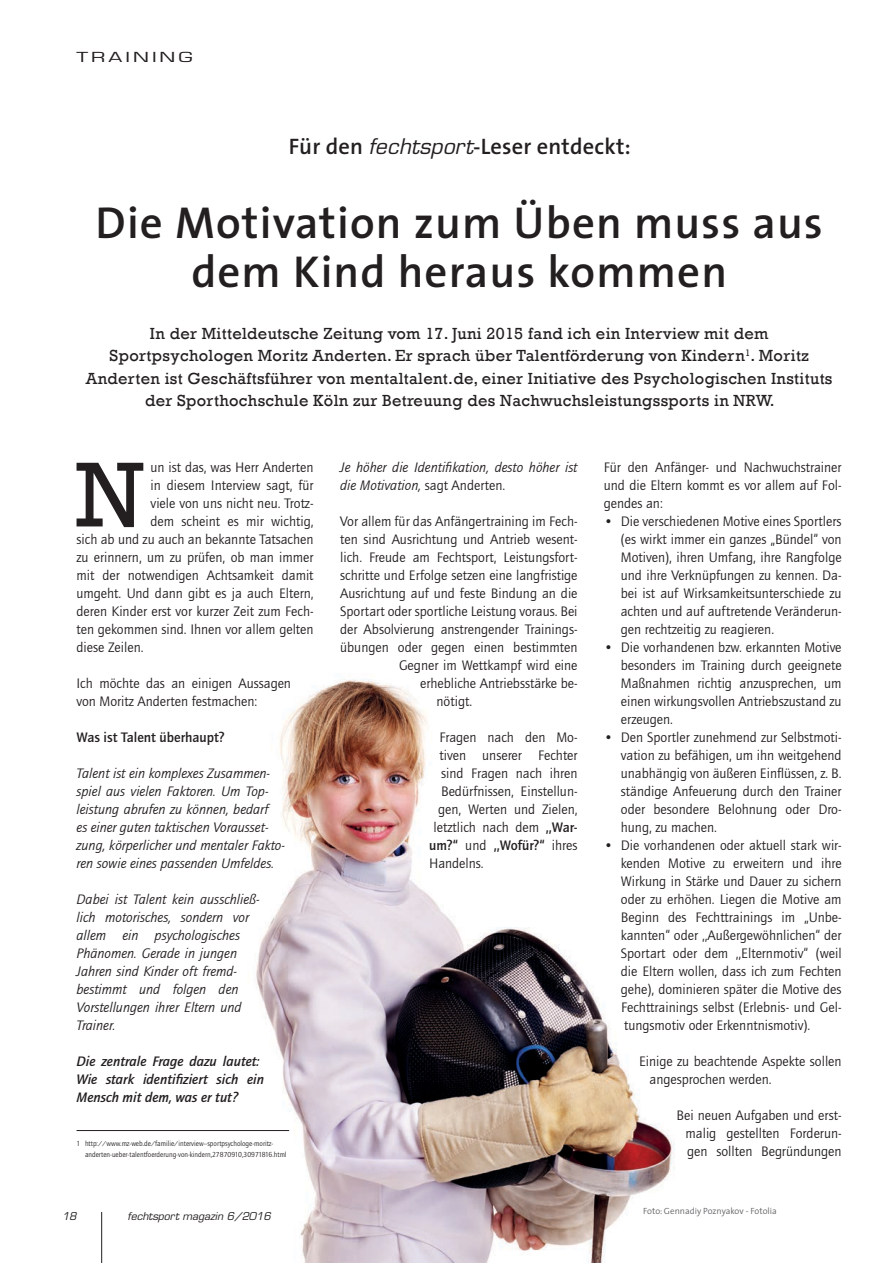
<style>
.page{position:relative;width:893px;height:1263px;background:#fff}
.page>*{position:absolute;margin:0;border:0;box-sizing:border-box;transform-origin:0 0}
.t1{font:93.75px "Rockwell";color:#231f20}
.t2{font:600 45px/49.5px "The Sans";letter-spacing:.025em;color:#231f20;text-align:center}
.t3{font:600 22.5px "The Sans";letter-spacing:.01em;color:#231f20}
.t4{font:16.5px/22.5px "Rockwell";letter-spacing:.02em;color:#231f20;text-align:center}
.t5{font:14.25px/18px "Quay Sans EF";color:#231f20;text-align:justify}
.t6{font:italic 14.25px/18px "Quay Sans EF";color:#231f20}
.t7{font:italic 500 14.25px/18px "Quay Sans EF";color:#231f20}
.t8{font:500 14.25px "Quay Sans EF";color:#231f20}
.t9{font:13.5px "Eurostile LT";letter-spacing:.15em;color:#231f20;scale:1.5 1}
.t10{font:italic 10.5px "Eurostile LT";color:#231f20}
.t11{font:300 9px "The Sans";color:#636466}
.t12{font:7.5px/10.5px "Quay Sans EF";color:#231f20}
.s1{font-family:"Eurostile LT";font-weight:400;font-style:italic;font-size:21px}
.s2{font-style:normal}
.s3{font-weight:500}
.s4{font-weight:400}
</style>
<div class="page">
<img style="left:237px;top:679px;width:438px;height:584px">
<hr style="left:101px;top:1212px;width:1px;height:51px;background:#231f20">
<hr style="left:77px;top:1130px;width:212px;height:1px;background:#231f20">
<p class="t9" style="left:77px;top:49px;width:79px">TRAINING</p>
<h3 class="t3" style="left:289px;top:128px;width:343px">Für den <span class="s1">fechtsport</span>-Leser entdeckt:</h3>
<h2 class="t2" style="left:96px;top:196px;width:729px">Die Motivation zum Üben muss aus dem Kind heraus kommen</h2>
<p class="t4" style="left:86px;top:322px;width:748px">In der Mitteldeutsche Zeitung vom 17. Juni 2015 fand ich ein Interview mit dem Sportpsychologen Moritz Anderten. Er sprach über Talentförderung von Kindern<sup>1</sup>. Moritz Anderten ist Geschäftsführer von mentaltalent.de, einer Initiative des Psychologischen Instituts der Sporthochschule Köln zur Betreuung des Nachwuchsleistungssports in NRW.</p>
<h1 class="t1" style="left:76px;top:441px;width:69px">N</h1>
<p class="t5" style="left:151px;top:459px;width:164px">un ist das, was Herr Anderten</p>
<p class="t5" style="left:151px;top:477px;width:165px">in diesem Interview sagt, für</p>
<p class="t5" style="left:151px;top:495px;width:164px">viele von uns nicht neu. Trotz-</p>
<p class="t5" style="left:151px;top:513px;width:165px">dem scheint es mir wichtig,</p>
<p class="t5" style="left:77px;top:531px;width:239px">sich ab und zu auch an bekannte Tatsachen</p>
<p class="t5" style="left:77px;top:549px;width:238px">zu erinnern, um zu prüfen, ob man immer</p>
<p class="t5" style="left:77px;top:567px;width:239px">mit der notwendigen Achtsamkeit damit</p>
<p class="t5" style="left:77px;top:585px;width:238px">umgeht. Und dann gibt es ja auch Eltern,</p>
<p class="t5" style="left:77px;top:603px;width:239px">deren Kinder erst vor kurzer Zeit zum Fech-</p>
<p class="t5" style="left:77px;top:621px;width:239px">ten gekommen sind. Ihnen vor allem gelten</p>
<p class="t5" style="left:77px;top:639px;width:69px">diese Zeilen.</p>
<p class="t5" style="left:77px;top:675px;width:216px">Ich möchte das an einigen Aussagen von Moritz Anderten festmachen:</p>
<p class="t8" style="left:77px;top:730px;width:150px">Was ist Talent überhaupt?</p>
<p class="t6" style="left:77px;top:765px;width:210px">Talent ist ein komplexes Zusammen&shy;spiel aus vielen Faktoren. Um Top&shy;leistung abrufen zu können, bedarf<br>es einer guten taktischen Vorausset&shy;zung, körperlicher und mentaler Fakto&shy;ren sowie eines passenden Umfeldes.</p>
<p class="t6" style="left:77px;top:891px;width:185px">Dabei ist Talent kein ausschließ&shy;lich motorisches, sondern vor allem ein psychologisches<br>Phänomen. Gerade in jungen<br>Jahren sind Kinder oft fremd&shy;bestimmt und folgen den<br>Vorstellungen ihrer Eltern und<br>Trainer.</p>
<p class="t7" style="left:77px;top:1053px;width:189px">Die zentrale Frage dazu lautet:<br>Wie stark identifiziert sich ein<br>Mensch mit dem, was er tut?</p>
<p class="t12" style="left:85px;top:1138px;width:203px;text-indent:-9px">1 http://www.mz-web.de/familie/interview--sportpsychologe-moritz&shy;anderten-ueber-talentfoerderung-von-kindern,27870910,30971816.html</p>
<p class="t10" style="left:62px;top:1210px;width:16px">18</p>
<p class="t10" style="left:128px;top:1210px;width:145px">fechtsport magazin 6/2016</p>
<p class="t6" style="left:340px;top:459px;width:239px">Je höher die Identifikation, desto höher ist die Motivation, <span class="s2">sagt Anderten.</span></p>
<p class="t5" style="left:340px;top:513px;width:239px">Vor allem für das Anfängertraining im Fech-</p>
<p class="t5" style="left:340px;top:531px;width:239px">ten sind Ausrichtung und Antrieb wesent-</p>
<p class="t5" style="left:340px;top:549px;width:239px">lich. Freude am Fechtsport, Leistungsfort-</p>
<p class="t5" style="left:340px;top:567px;width:239px">schritte und Erfolge setzen eine langfristige</p>
<p class="t5" style="left:340px;top:585px;width:239px">Ausrichtung auf und feste Bindung an die</p>
<p class="t5" style="left:340px;top:603px;width:239px">Sportart oder sportliche Leistung voraus. Bei</p>
<p class="t5" style="left:340px;top:621px;width:239px">der Absolvierung anstrengender Trainings-</p>
<p class="t5" style="left:340px;top:639px;width:239px">übungen oder gegen einen bestimmten</p>
<p class="t5" style="left:399px;top:657px;width:180px">Gegner im Wettkampf wird eine</p>
<p class="t5" style="left:420px;top:675px;width:159px">erhebliche Antriebsstärke be-</p>
<p class="t5" style="left:437px;top:693px;width:37px">nötigt.</p>
<p class="t5" style="left:440px;top:729px;width:140px">Fragen nach den Mo-</p>
<p class="t5" style="left:440px;top:747px;width:140px">tiven unserer Fechter</p>
<p class="t5" style="left:441px;top:765px;width:138px">sind Fragen nach ihren</p>
<p class="t5" style="left:441px;top:783px;width:138px">Bedürfnissen, Einstellun-</p>
<p class="t5" style="left:438px;top:801px;width:141px">gen, Werten und Zielen,</p>
<p class="t5" style="left:434px;top:819px;width:145px">letztlich nach dem <span class="s3">,,War-</span></p>
<p class="t8" style="left:429px;top:838px;width:150px">um?“ <span class="s4">und</span> ,,Wofür?“ <span class="s4">ihres</span></p>
<p class="t5" style="left:429px;top:855px;width:56px">Handelns.</p>
<p class="t5" style="left:604px;top:459px;width:239px">Für den Anfänger- und Nachwuchstrainer und die Eltern kommt es vor allem auf Fol&shy;gendes an:</p>
<p class="t5" style="left:621px;top:513px;width:222px;text-indent:-17px">• Die verschiedenen Motive eines Sportlers (es wirkt immer ein ganzes „Bündel“ von Motiven), ihren Umfang, ihre Rangfolge und ihre Verknüpfungen zu kennen. Da&shy;bei ist auf Wirksamkeitsunterschiede zu achten und auf auftretende Veränderun&shy;gen rechtzeitig zu reagieren.</p>
<p class="t5" style="left:621px;top:639px;width:222px;text-indent:-17px">• Die vorhandenen bzw. erkannten Motive besonders im Training durch geeignete Maßnahmen richtig anzusprechen, um einen wirkungsvollen Antriebszustand zu erzeugen.</p>
<p class="t5" style="left:621px;top:729px;width:222px;text-indent:-17px">• Den Sportler zunehmend zur Selbstmoti&shy;vation zu befähigen, um ihn weitgehend unabhängig von äußeren Einflüssen, z. B. ständige Anfeuerung durch den Trainer oder besondere Belohnung oder Dro&shy;hung, zu machen.</p>
<p class="t5" style="left:621px;top:837px;width:222px;text-indent:-17px">• Die vorhandenen oder aktuell stark wir&shy;kenden Motive zu erweitern und ihre Wirkung in Stärke und Dauer zu sichern oder zu erhöhen. Liegen die Motive am Beginn des Fechttrainings im „Unbe&shy;kannten“ oder ,,Außergewöhnlichen“ der Sportart oder dem ,,Elternmotiv“ (weil die Eltern wollen, dass ich zum Fechten gehe), dominieren später die Motive des Fechttrainings selbst (Erlebnis- und Gel&shy;tungsmotiv oder Erkenntnismotiv).</p>
<p class="t5" style="left:650px;top:1053px;width:193px;text-indent:-11px">Einige zu beachtende Aspekte sollen angesprochen werden.</p>
<p class="t5" style="left:686px;top:1107px;width:158px;text-indent:-9px">Bei neuen Aufgaben und erst&shy;malig gestellten Forderun&shy;gen sollten Begründungen</p>
<p class="t11" style="left:643px;top:1204px;width:135px">Foto: Gennadiy Poznyakov - Fotolia</p>
</div>
